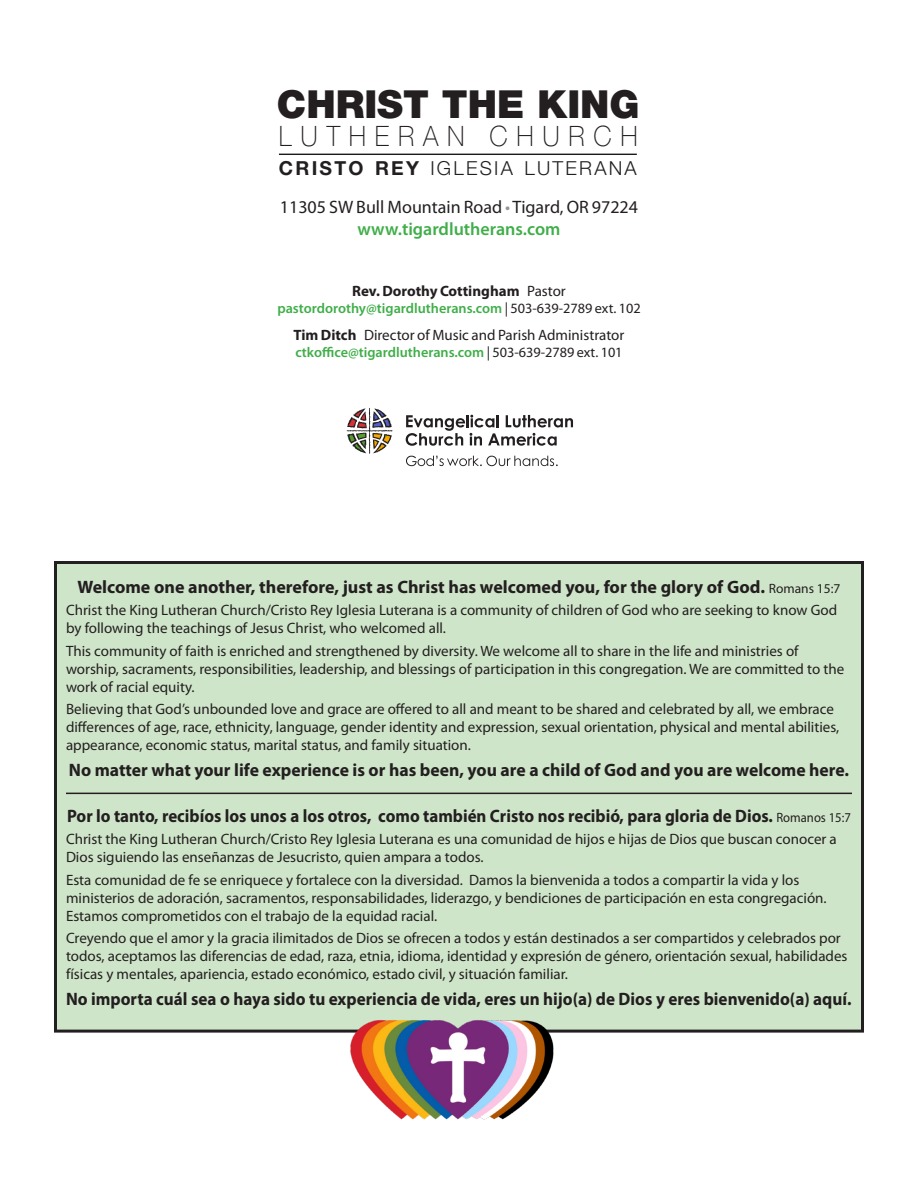
<style>
.page{position:relative;width:918px;height:1188px;background:#fff}
.page>*{position:absolute;margin:0;border:0;box-sizing:border-box;transform-origin:0 0}
.t1{font:900 38.7px "Helvetica Neue LT Std";color:#231f20}
.t2{font:100 28.05px "Helvetica Neue LT Std";letter-spacing:.34em;color:#231f20;scale:.92 1}
.t3{font:300 19.35px "Helvetica Neue LT Std";letter-spacing:.115em;color:#231f20}
.t4{font:700 18px "Myriad Pro";color:#231f20}
.t5{font:700 18px "Myriad Pro";color:#231f20;scale:.94 1}
.t6{font:700 18px "Myriad Pro";color:#231f20;scale:.95 1}
.t7{font:18px "Myriad Pro";color:#231f20}
.t8{font:600 18px "Myriad Pro";color:#40ae49}
.t9{font:15px/18px "Myriad Pro";color:#231f20}
.t10{font:700 15px "Myriad Pro";color:#231f20}
.t11{font:600 14.25px "Myriad Pro";color:#40ae49}
.s1{font-weight:700}
.s2{color:#939598}
.s3{font-weight:400}
.s4{font-weight:400;color:#231f20}
.s5{font-weight:400;font-size:13.5px}
</style>
<div class="page">
<div style="left:56px;top:562px;width:806px;height:469px;background:#cfe5c9"></div>
<hr style="left:66px;top:793px;width:786px;height:1px;background:#231f20">
<div style="left:54px;top:561px;width:810px;height:472px;border:3px solid #231f20"></div>
<img style="left:347px;top:1020px;width:213px;height:100px">
<hr style="left:279px;top:154px;width:358px;height:1px;background:#080704">
<svg style="left:347px;top:408px;width:46px;height:46px"></svg>
<svg style="left:406px;top:415px;width:167px;height:31px"></svg>
<svg style="left:406px;top:456px;width:152px;height:10px"></svg>
<p class="t1" style="left:277px;top:81px;width:364px">CHRIST THE KING</p>
<p class="t2" style="left:279px;top:120px;width:392px">LUTHERAN CHURCH</p>
<p class="t3" style="left:279px;top:156px;width:359px"><span class="s1">CRISTO REY</span> IGLESIA LUTERANA</p>
<p class="t7" style="left:280px;top:196px;width:360px">11305 SW Bull Mountain Road <span class="s2">•</span> Tigard, OR 97224</p>
<p class="t8" style="left:358px;top:217px;width:204px">www.tigardlutherans.com</p>
<p class="t10" style="left:352px;top:281px;width:215px">Rev. Dorothy Cottingham <span class="s3">Pastor</span></p>
<p class="t11" style="left:277px;top:299px;width:365px">pastordorothy@tigardlutherans.com <span class="s4">| 503-639-2789 ext. 102</span></p>
<p class="t9" style="left:294px;top:326px;width:332px"><span class="s1">Tim Ditch</span> Director of Music and Parish Administrator</p>
<p class="t11" style="left:295px;top:343px;width:329px">ctkoffice@tigardlutherans.com <span class="s4">| 503-639-2789 ext. 101</span></p>
<p class="t4" style="left:78px;top:575px;width:764px">Welcome one another, therefore, just as Christ has welcomed you, for the glory of God. <span class="s5">Romans 15:7</span></p>
<p class="t9" style="left:66px;top:601px;width:773px">Christ the King Lutheran Church/Cristo Rey Iglesia Luterana is a community of children of God who are seeking to know God by following the teachings of Jesus Christ, who welcomed all.</p>
<p class="t9" style="left:66px;top:641px;width:780px">This community of faith is enriched and strengthened by diversity. We welcome all to share in the life and ministries of worship, sacraments, responsibilities, leadership, and blessings of participation in this congregation. We are committed to the work of racial equity.</p>
<p class="t9" style="left:66px;top:700px;width:775px">Believing that God’s unbounded love and grace are offered to all and meant to be shared and celebrated by all, we embrace differences of age, race, ethnicity, language, gender identity and expression, sexual orientation, physical and mental abilities, appearance, economic status, marital status, and family situation.</p>
<p class="t4" style="left:69px;top:758px;width:782px">No matter what your life experience is or has been, you are a child of God and you are welcome here.</p>
<p class="t5" style="left:67px;top:804px;width:835px">Por lo tanto, recibíos los unos a los otros, como también Cristo nos recibió, para gloria de Dios. <span class="s5">Romanos 15:7</span></p>
<p class="t9" style="left:66px;top:830px;width:772px">Christ the King Lutheran Church/Cristo Rey Iglesia Luterana es una comunidad de hijos e hijas de Dios que buscan conocer a<br>Dios siguiendo las enseñanzas de Jesucristo, quien ampara a todos.</p>
<p class="t9" style="left:66px;top:870px;width:762px">Esta comunidad de fe se enriquece y fortalece con la diversidad. Damos la bienvenida a todos a compartir la vida y los ministerios de adoración, sacramentos, responsabilidades, liderazgo, y bendiciones de participación en esta congregación.<br>Estamos comprometidos con el trabajo de la equidad racial.</p>
<p class="t9" style="left:66px;top:929px;width:783px">Creyendo que el amor y la gracia ilimitados de Dios se ofrecen a todos y están destinados a ser compartidos y celebrados por todos, aceptamos las diferencias de edad, raza, etnia, idioma, identidad y expresión de género, orientación sexual, habilidades físicas y mentales, apariencia, estado económico, estado civil, y situación familiar.</p>
<p class="t6" style="left:66px;top:987px;width:828px">No importa cuál sea o haya sido tu experiencia de vida, eres un hijo(a) de Dios y eres bienvenido(a) aquí.</p>
</div>
